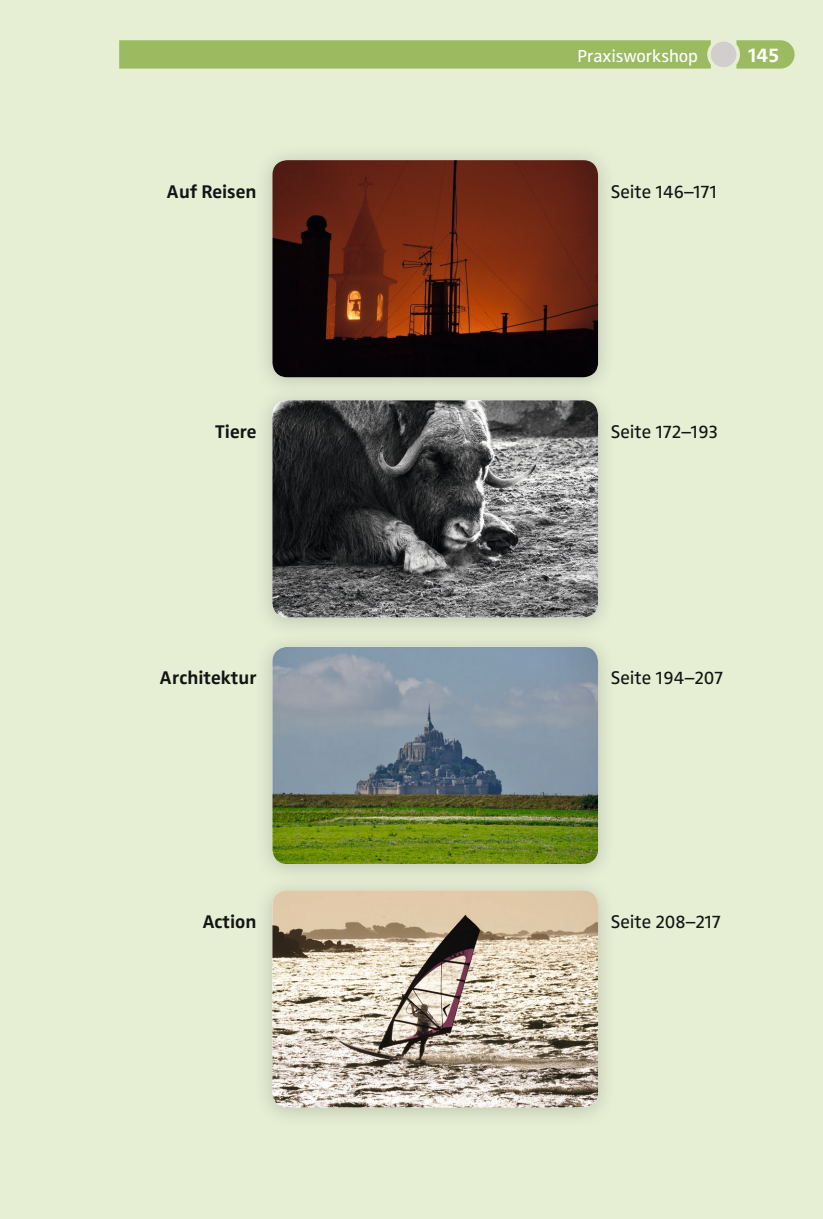
<style>
.page{position:relative;width:823px;height:1219px;background:#fff}
.page>*{position:absolute;margin:0;border:0;box-sizing:border-box;transform-origin:0 0}
.t1{font:700 20.8px "Zwo Pro";color:#fff}
.t2{font:19px "Zwo Pro";color:#131413}
.t3{font:700 19px "Zwo Pro";color:#131413}
.t4{font:18px "Zwo Pro";letter-spacing:-.005em;color:#fff}
</style>
<div class="page">
<div style="left:1px;top:0;width:821px;height:1219px;background:#e6efd4"></div>
<div style="left:253px;top:143px;width:364px;height:255px;background:#131413;opacity:.2"></div>
<img style="left:272px;top:160px;width:325px;height:217px">
<div style="left:253px;top:383px;width:364px;height:255px;background:#131413;opacity:.2"></div>
<img style="left:272px;top:400px;width:325px;height:217px">
<div style="left:253px;top:630px;width:364px;height:255px;background:#131413;opacity:.2"></div>
<img style="left:272px;top:647px;width:325px;height:217px">
<div style="left:253px;top:873px;width:364px;height:255px;background:#131413;opacity:.2"></div>
<img style="left:272px;top:890px;width:325px;height:217px">
<svg style="left:119px;top:40px;width:675px;height:29px;background:#9fbd65"></svg>
<div style="left:710px;top:42px;width:26px;height:25px;background:#d2cecd;border-radius:50%"></div>
<p class="t4" style="left:577px;top:45px;width:122px">Praxisworkshop</p>
<p class="t1" style="left:747px;top:42px;width:33px">145</p>
<p class="t3" style="left:166px;top:180px;width:91px">Auf Reisen</p>
<p class="t2" style="left:610px;top:180px;width:108px">Seite 146–171</p>
<p class="t3" style="left:215px;top:420px;width:43px">Tiere</p>
<p class="t2" style="left:610px;top:420px;width:109px">Seite 172–193</p>
<p class="t3" style="left:159px;top:667px;width:98px">Architektur</p>
<p class="t2" style="left:610px;top:667px;width:114px">Seite 194–207</p>
<p class="t3" style="left:202px;top:910px;width:56px">Action</p>
<p class="t2" style="left:610px;top:910px;width:112px">Seite 208–217</p>
</div>
